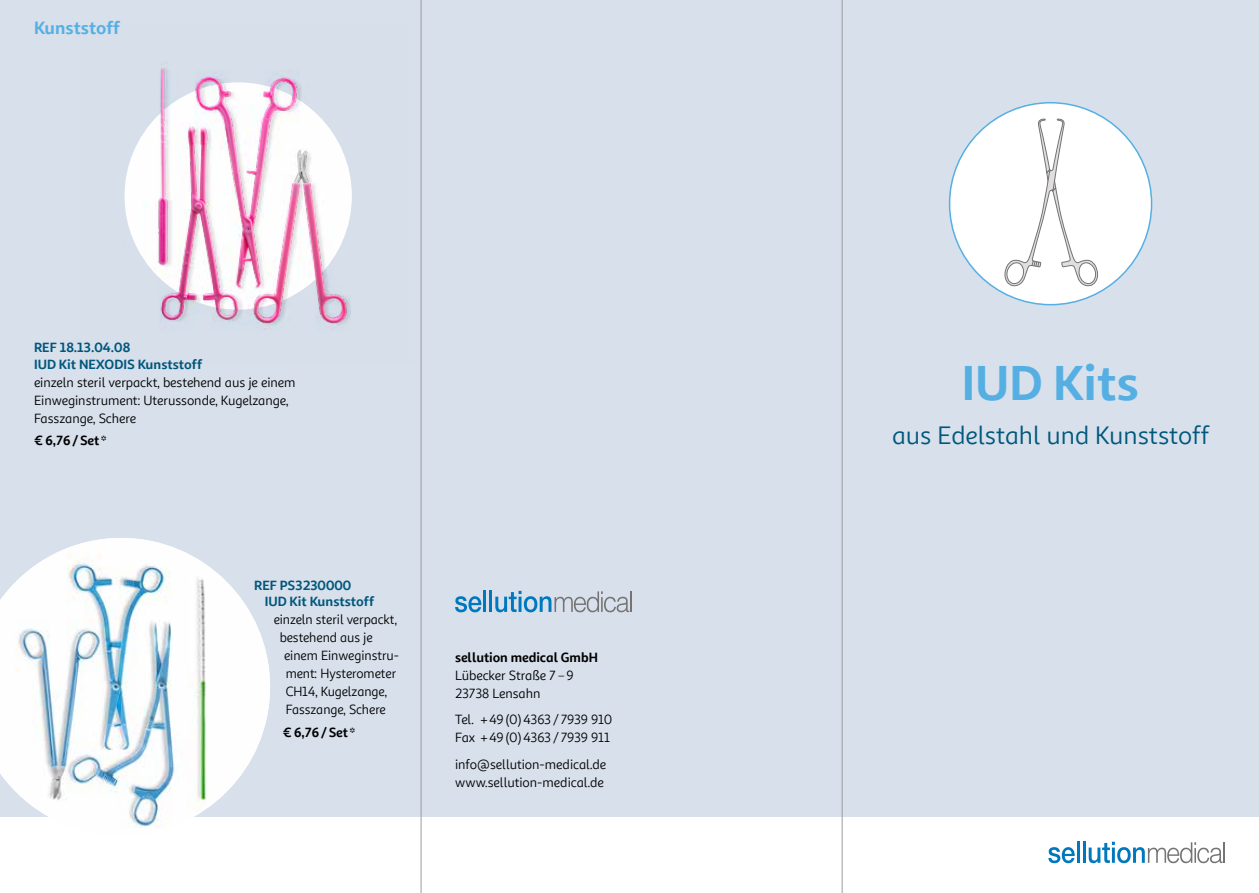
<style>
.page{position:relative;width:1259px;height:893px;background:#fff}
.page>*{position:absolute;margin:0;border:0;box-sizing:border-box;transform-origin:0 0}
.t1{font:700 49.5px "Sana Sans Alt";color:#56afe3}
.t2{font:25.5px "Sana Sans Alt";color:#00577c}
.t3{font:700 18px "Sana Sans Alt";color:#56afe3}
.t4{font:13.5px/18px "Sana Sans Alt";letter-spacing:-.005em;color:#000}
.t5{font:13.5px "Sana Sans Alt";letter-spacing:-.005em;color:#000;scale:.96 1}
.t6{font:700 13.5px/16.5px "Sana Sans Alt";color:#00577c}
.t7{font:700 13.5px "Sana Sans Alt";letter-spacing:-.005em;color:#000}
</style>
<div class="page">
<div style="left:0;top:0;width:1259px;height:816px;background:#d7e0eb"></div>
<svg style="left:1048px;top:847px;width:26px;height:16px"></svg>
<hr style="left:1076px;top:842px;width:3px;height:21px;background:#0078bf">
<hr style="left:1082px;top:842px;width:3px;height:21px;background:#0078bf">
<svg style="left:1088px;top:842px;width:134px;height:21px"></svg>
<hr style="left:1223px;top:842px;width:2px;height:21px;background:#757373">
<img style="left:0;top:538px;width:270px;height:290px">
<img style="left:124px;top:62px;width:228px;height:267px">
<div style="left:949px;top:103px;width:202px;height:202px;background:#fff;border-radius:50%"></div>
<svg style="left:1004px;top:119px;width:94px;height:167px"></svg>
<svg style="left:455px;top:596px;width:26px;height:16px"></svg>
<hr style="left:483px;top:591px;width:3px;height:21px;background:#0078bf">
<hr style="left:489px;top:591px;width:3px;height:21px;background:#0078bf">
<svg style="left:495px;top:591px;width:136px;height:21px"></svg>
<hr style="left:421px;top:0;width:1px;height:893px;background:#9d9d9c">
<hr style="left:842px;top:0;width:1px;height:893px;background:#9d9d9c">
<h3 class="t3" style="left:34px;top:16px;width:87px">Kunststoff</h3>
<p class="t6" style="left:34px;top:339px;width:170px">REF 18.13.04.08<br>IUD Kit NEXODIS Kunststoff</p>
<p class="t4" style="left:34px;top:373px;width:263px">einzeln steril verpackt, bestehend aus je einem<br>Einweginstrument: Uterussonde, Kugelzange,<br>Fasszange, Schere</p>
<p class="t7" style="left:34px;top:432px;width:74px">€ 6,76/Set *</p>
<p class="t6" style="left:265px;top:577px;width:111px;text-indent:-11px">REF PS3230000<br>IUD Kit Kunststoff</p>
<p class="t5" style="left:274px;top:611px;width:130px">einzeln steril verpackt,</p>
<p class="t5" style="left:280px;top:629px;width:98px">bestehend aus je</p>
<p class="t5" style="left:284px;top:647px;width:121px">einem Einweginstru-</p>
<p class="t5" style="left:286px;top:665px;width:117px">ment: Hysterometer</p>
<p class="t5" style="left:286px;top:683px;width:107px">CH14, Kugelzange,</p>
<p class="t5" style="left:286px;top:701px;width:106px">Fasszange, Schere</p>
<p class="t7" style="left:283px;top:723px;width:74px">€ 6,76/Set *</p>
<p class="t7" style="left:455px;top:648px;width:144px">sellution medical GmbH</p>
<p class="t4" style="left:455px;top:666px;width:120px">Lübecker Straße 7–9<br>23738 Lensahn</p>
<p class="t4" style="left:455px;top:711px;width:158px">Tel. +49(0)4363/7939 910<br>Fax +49(0)4363/7939 911</p>
<p class="t4" style="left:455px;top:755px;width:153px">info@sellution-medical.de www.sellution-medical.de</p>
<h1 class="t1" style="left:961px;top:351px;width:179px">IUD Kits</h1>
<h2 class="t2" style="left:892px;top:419px;width:318px">aus Edelstahl und Kunststoff</h2>
</div>
